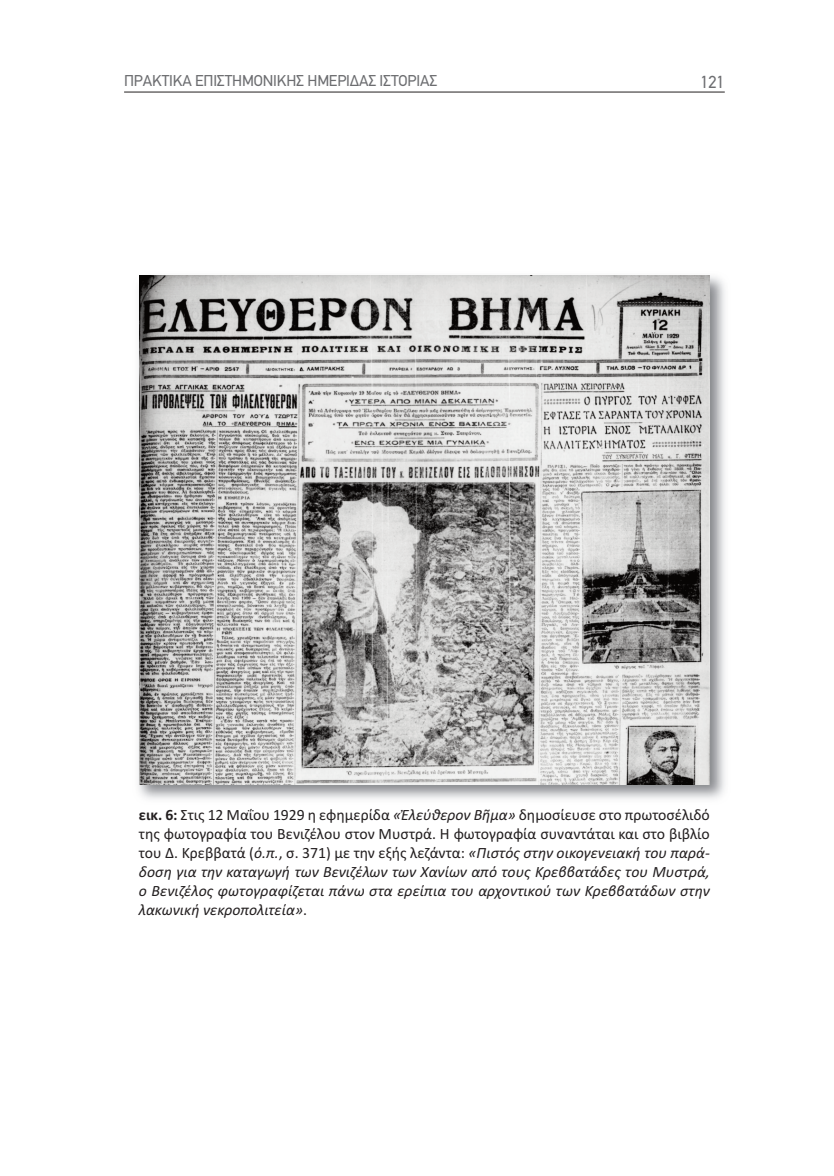
<style>
.page{position:relative;width:834px;height:1176px;background:#fff}
.page>*{position:absolute;margin:0;border:0;box-sizing:border-box;transform-origin:0 0}
.t1{font:17.5px "PF Din Text";color:#6c6d70}
.t2{font:italic 15.75px/18.9px "Calibri";color:#231f20;text-align:justify}
.t3{font:15.75px "PF Din Text";letter-spacing:-.01em;color:#6c6d70}
.s1{font-weight:700;font-style:normal}
.s2{font-style:normal}
</style>
<div class="page">
<hr style="left:124px;top:92px;width:600px;height:1px;background:#231f20">
<img style="left:138px;top:275px;width:587px;height:524px">
<img style="left:139px;top:276px;width:570px;height:508px">
<p class="t3" style="left:124px;top:72px;width:314px">ΠΡΑΚΤΙΚΑ ΕΠΙΣΤΗΜΟΝΙΚΗΣ ΗΜΕΡΙΔΑΣ ΙΣΤΟΡΙΑΣ</p>
<p class="t1" style="left:700px;top:71px;width:26px">121</p>
<p class="t2" style="left:139px;top:805px;width:572px"><span class="s1">εικ. 6:</span> <span class="s2">Στις 12 Μαΐου 1929 η εφημερίδα</span> «Ἐλεύθερον Βῆμα» <span class="s2">δημοσίευσε στο πρωτοσέλιδό της φωτογραφία του Βενιζέλου στον Μυστρά. Η φωτογραφία συναντάται και στο βιβλίο του Δ. Κρεββατά (</span>ό.π.<span class="s2">, σ. 371) με την εξής λεζάντα:</span> «Πιστός στην οικογενειακή του παρά&shy;δοση για την καταγωγή των Βενιζέλων των Χανίων από τους Κρεββατάδες του Μυστρά, ο Βενιζέλος φωτογραφίζεται πάνω στα ερείπια του αρχοντικού των Κρεββατάδων στην λακωνική νεκροπολιτεία»<span class="s2">.</span></p>
</div>
